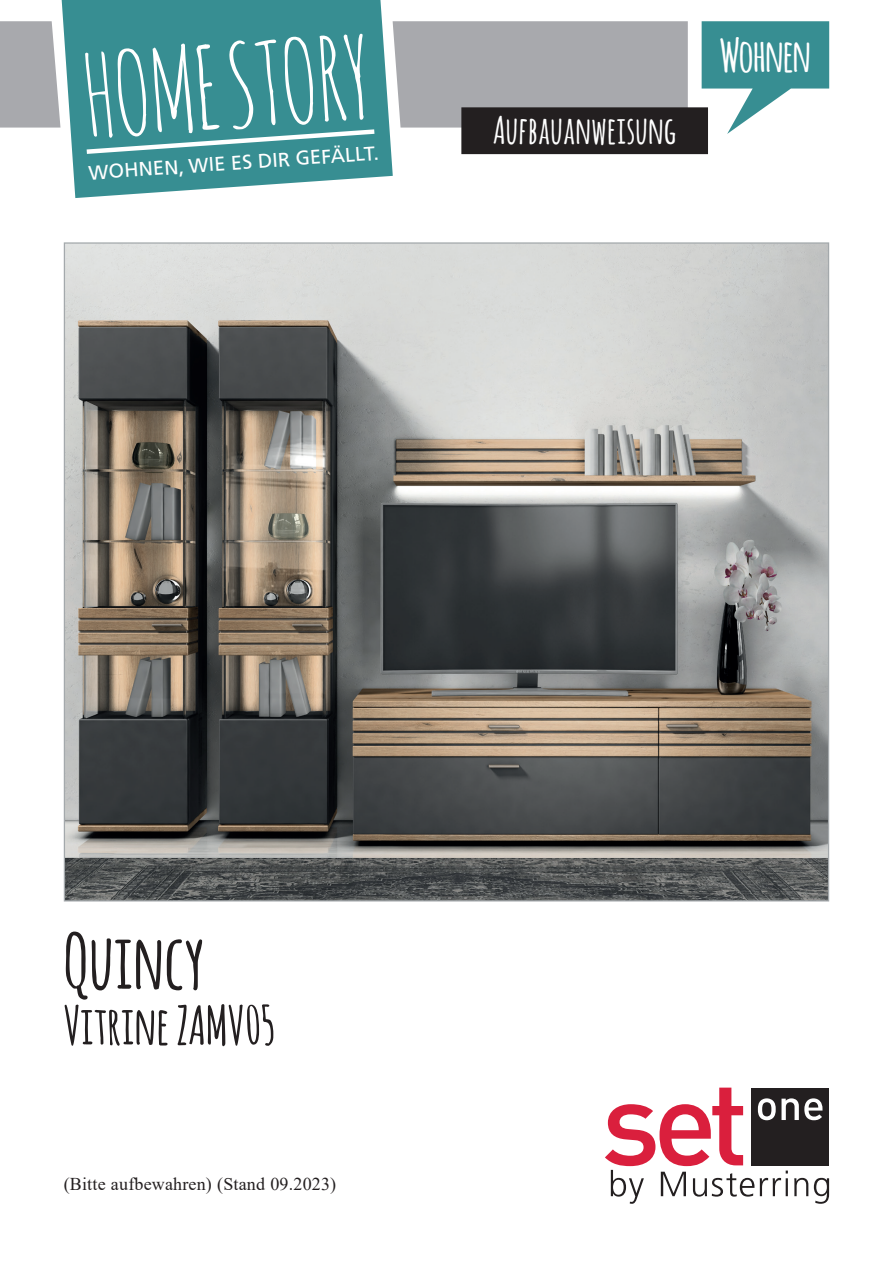
<style>
.page{position:relative;width:893px;height:1263px;background:#fff}
.page>*{position:absolute;margin:0;border:0;box-sizing:border-box;transform-origin:0 0}
.t1{font:112.2px "Amatic SC";color:#fff}
.t2{font:700 75px "Amatic";letter-spacing:.015em;color:#231f20}
.t3{font:700 52.5px "Amatic";letter-spacing:.015em;color:#231f20}
.t4{font:700 45px "Amatic";letter-spacing:-.01em;color:#fff}
.t5{font:700 37.5px "Amatic";letter-spacing:.025em;color:#fff}
.t6{font:19.8px "Frutiger LT Std";color:#fff}
.t7{font:18px "Times New Roman";letter-spacing:.01em;color:#231f20}
</style>
<div class="page">
<svg style="left:605px;top:1087px;width:224px;height:117px"></svg>
<img style="left:66px;top:244px;width:761px;height:655px">
<div style="left:393px;top:21px;width:295px;height:107px;background:#a8a9ad"></div>
<svg style="left:61px;top:0;width:332px;height:198px;fill:#378e92"></svg>
<svg style="left:82px;top:127px;width:297px;height:29px"></svg>
<svg style="left:0;top:21px;width:60px;height:107px"></svg>
<div style="left:462px;top:108px;width:245px;height:45px;background:#231f20"></div>
<div style="left:461px;top:107px;width:247px;height:47px;border:2px solid #231f20"></div>
<svg style="left:702px;top:21px;width:127px;height:113px"></svg>
<h1 class="t1" style="left:78px;top:24px;width:289px;rotate:-4deg">HOME STORY</h1>
<p class="t6" style="left:88px;top:161px;width:292px;rotate:-4deg">WOHNEN, WIE ES DIR GEFÄLLT.</p>
<h3 class="t5" style="left:493px;top:104px;width:185px">Aufbauanweisung</h3>
<h3 class="t4" style="left:720px;top:23px;width:93px">Wohnen</h3>
<h2 class="t2" style="left:64px;top:908px;width:141px">Quincy</h2>
<h3 class="t3" style="left:64px;top:988px;width:211px">Vitrine ZAMV05</h3>
<p class="t7" style="left:64px;top:1172px;width:274px">(Bitte aufbewahren) (Stand 09.2023)</p>
</div>
